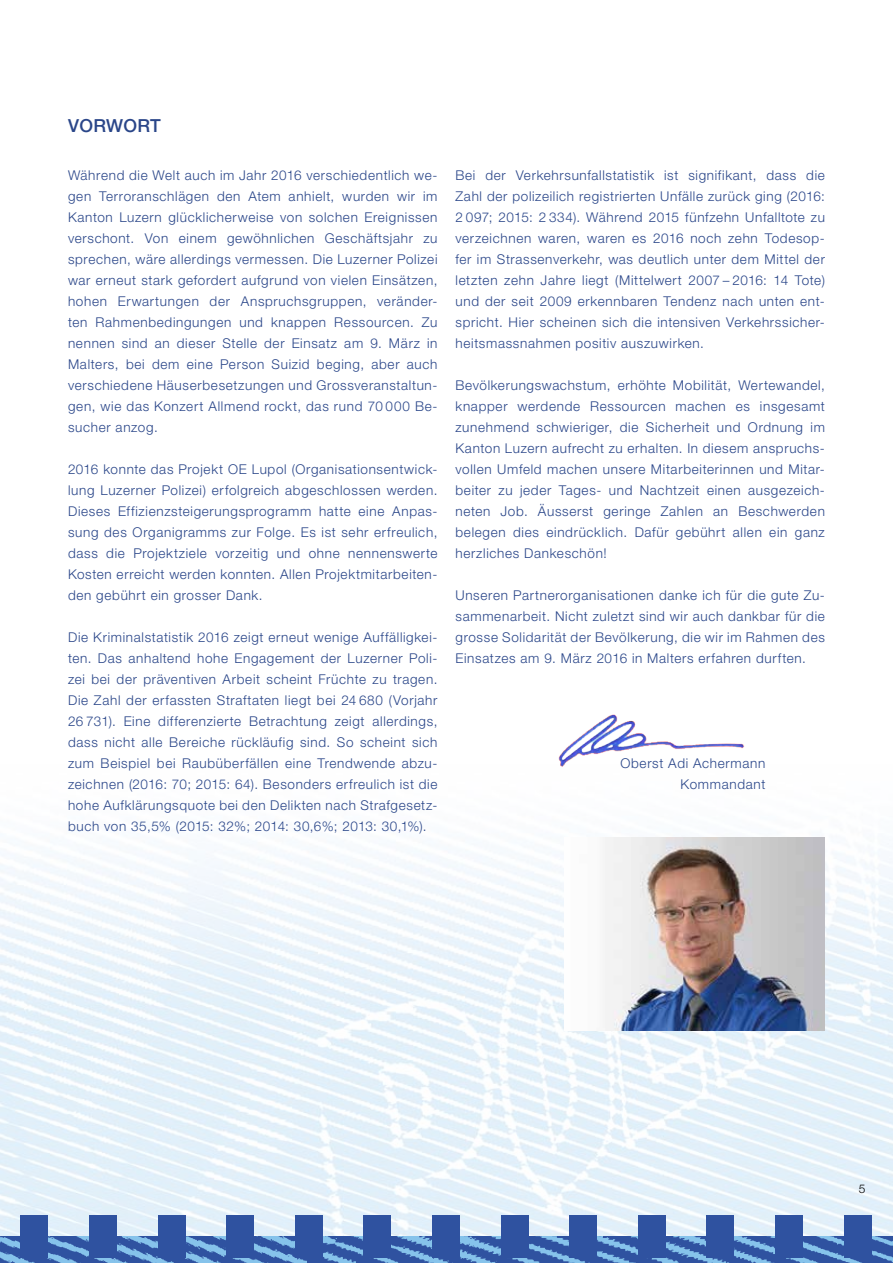
<style>
.page{position:relative;width:893px;height:1263px;background:#fff}
.page>*{position:absolute;margin:0;border:0;box-sizing:border-box;transform-origin:0 0}
.t1{font:500 18px "Helvetica Neue LT Pro";letter-spacing:.02em;color:#2a4689}
.t2{font:300 13.5px/21px "Helvetica Neue LT Pro";letter-spacing:.05em;color:#2a4689;text-align:justify}
.t3{font:300 12px "Helvetica Neue LT Pro";color:#000}
</style>
<div class="page">
<img style="left:1px;top:848px;width:892px;height:388px">
<img style="left:558px;top:714px;width:187px;height:53px">
<img style="left:564px;top:837px;width:261px;height:194px">
<img style="left:0;top:0;width:1px;height:1263px">
<img style="left:0;top:1236px;width:893px;height:27px">
<div style="left:89px;top:1215px;width:28px;height:43px;background:#2f52a0"></div>
<div style="left:775px;top:1215px;width:28px;height:43px;background:#2f52a0"></div>
<div style="left:158px;top:1215px;width:27px;height:43px;background:#2f52a0"></div>
<div style="left:844px;top:1215px;width:27px;height:43px;background:#2f52a0"></div>
<div style="left:21px;top:1215px;width:27px;height:43px;background:#2f52a0"></div>
<div style="left:226px;top:1215px;width:28px;height:43px;background:#2f52a0"></div>
<div style="left:295px;top:1215px;width:27px;height:43px;background:#2f52a0"></div>
<div style="left:364px;top:1215px;width:27px;height:43px;background:#2f52a0"></div>
<div style="left:432px;top:1215px;width:28px;height:43px;background:#2f52a0"></div>
<div style="left:501px;top:1215px;width:27px;height:43px;background:#2f52a0"></div>
<div style="left:569px;top:1215px;width:28px;height:43px;background:#2f52a0"></div>
<div style="left:638px;top:1215px;width:27px;height:43px;background:#2f52a0"></div>
<div style="left:707px;top:1215px;width:27px;height:43px;background:#2f52a0"></div>
<h1 class="t1" style="left:68px;top:115px;width:94px">VORWORT</h1>
<p class="t2" style="left:68px;top:164px;width:371px">Während die Welt auch im Jahr 2016 verschiedentlich we&shy;gen Terroranschlägen den Atem anhielt, wurden wir im Kanton Luzern glücklicherweise von solchen Ereignissen verschont. Von einem gewöhnlichen Geschäftsjahr zu sprechen, wäre allerdings vermessen. Die Luzerner Polizei war erneut stark gefordert aufgrund von vielen Einsätzen, hohen Erwartungen der Anspruchsgruppen, veränder&shy;ten Rahmenbedingungen und knappen Ressourcen. Zu nennen sind an dieser Stelle der Einsatz am 9. März in Malters, bei dem eine Person Suizid beging, aber auch verschiedene Häuserbesetzungen und Grossveranstaltun&shy;gen, wie das Konzert Allmend rockt, das rund 70 000 Be&shy;sucher anzog.</p>
<p class="t2" style="left:68px;top:458px;width:371px">2016 konnte das Projekt OE Lupol (Organisationsentwick&shy;lung Luzerner Polizei) erfolgreich abgeschlossen werden.<br>Dieses Effizienzsteigerungsprogramm hatte eine Anpas&shy;sung des Organigramms zur Folge. Es ist sehr erfreulich, dass die Projektziele vorzeitig und ohne nennenswerte Kosten erreicht werden konnten. Allen Projektmitarbeiten&shy;den gebührt ein grosser Dank.</p>
<p class="t2" style="left:68px;top:627px;width:371px">Die Kriminalstatistik 2016 zeigt erneut wenige Auffälligkei&shy;ten. Das anhaltend hohe Engagement der Luzerner Poli&shy;zei bei der präventiven Arbeit scheint Früchte zu tragen.<br>Die Zahl der erfassten Straftaten liegt bei 24 680 (Vorjahr 26 731). Eine differenzierte Betrachtung zeigt allerdings, dass nicht alle Bereiche rückläufig sind. So scheint sich zum Beispiel bei Raubüberfällen eine Trendwende abzu&shy;zeichnen (2016: 70; 2015: 64). Besonders erfreulich ist die hohe Aufklärungsquote bei den Delikten nach Strafgesetz&shy;buch von 35,5% (2015: 32%; 2014: 30,6%; 2013: 30,1%).</p>
<p class="t2" style="left:455px;top:165px;width:371px">Bei der Verkehrsunfallstatistik ist signifikant, dass die Zahl der polizeilich registrierten Unfälle zurück ging (2016:<br>2 097; 2015: 2 334). Während 2015 fünfzehn Unfalltote zu verzeichnen waren, waren es 2016 noch zehn Todesop&shy;fer im Strassenverkehr, was deutlich unter dem Mittel der letzten zehn Jahre liegt (Mittelwert 2007 – 2016: 14 Tote) und der seit 2009 erkennbaren Tendenz nach unten ent&shy;spricht. Hier scheinen sich die intensiven Verkehrssicher&shy;heitsmassnahmen positiv auszuwirken.</p>
<p class="t2" style="left:455px;top:375px;width:371px">Bevölkerungswachstum, erhöhte Mobilität, Wertewandel, knapper werdende Ressourcen machen es insgesamt zunehmend schwieriger, die Sicherheit und Ordnung im Kanton Luzern aufrecht zu erhalten. In diesem anspruchs&shy;vollen Umfeld machen unsere Mitarbeiterinnen und Mitar&shy;beiter zu jeder Tages- und Nachtzeit einen ausgezeich&shy;neten Job. Äusserst geringe Zahlen an Beschwerden belegen dies eindrücklich. Dafür gebührt allen ein ganz herzliches Dankeschön!</p>
<p class="t2" style="left:455px;top:585px;width:371px">Unseren Partnerorganisationen danke ich für die gute Zu&shy;sammenarbeit. Nicht zuletzt sind wir auch dankbar für die grosse Solidarität der Bevölkerung, die wir im Rahmen des Einsatzes am 9. März 2016 in Malters erfahren durften.</p>
<p class="t2" style="left:620px;top:753px;width:147px;text-align:right">Oberst Adi Achermann<br>Kommandant</p>
<p class="t3" style="left:859px;top:1181px;width:8px">5</p>
</div>
